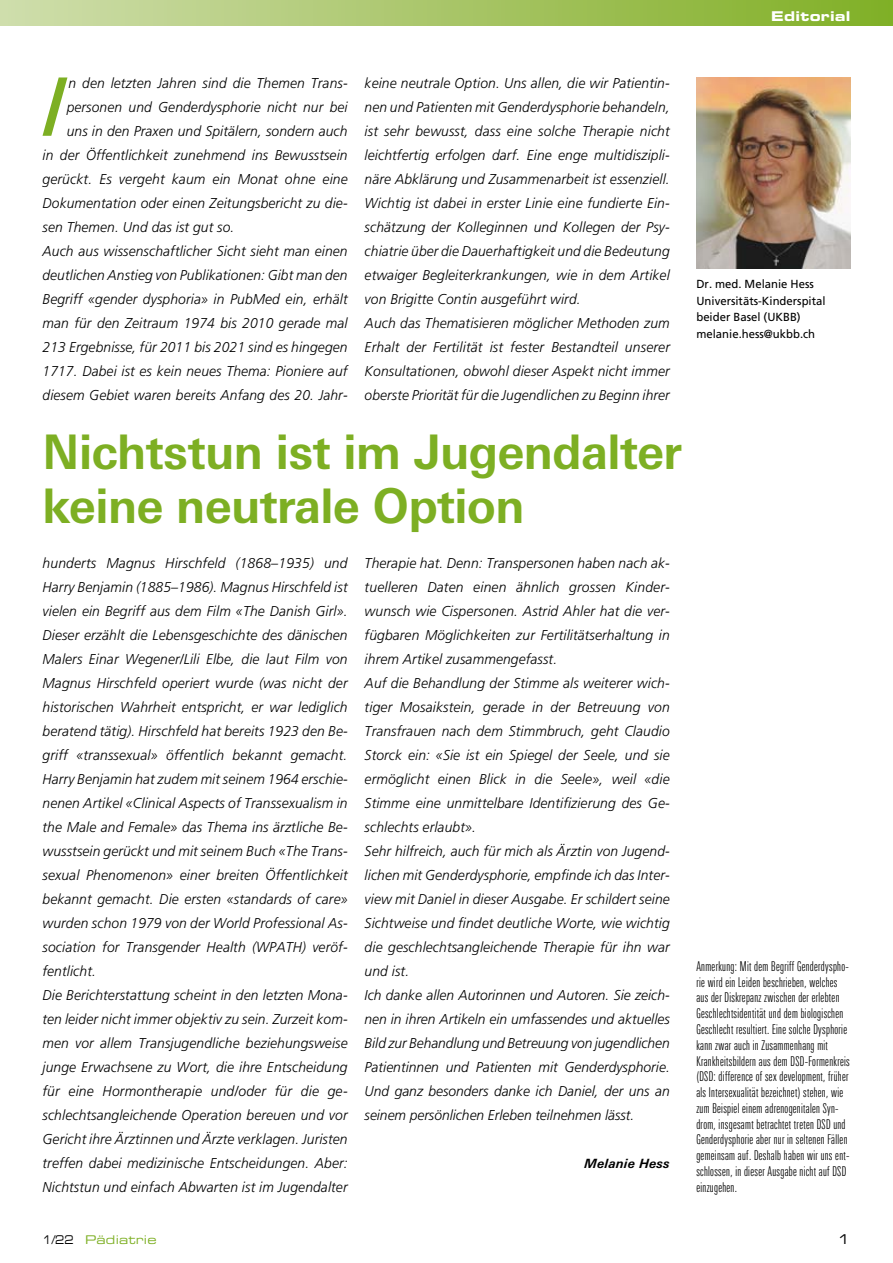
<style>
.page{position:relative;width:893px;height:1263px;background:#fff}
.page>*{position:absolute;margin:0;border:0;box-sizing:border-box;transform-origin:0 0}
.t1{font:italic 500 condensed 80.7px "Linotype Univers";color:#7daf23}
.t2{font:700 47.7px/54px "Linotype Univers Basic";letter-spacing:-.01em;color:#7daf23}
.t3{font:italic 300 14.25px/24px "Frutiger";letter-spacing:.01em;color:#000}
.t4{font:300 13.5px/15.8px "Linotype Univers Comp";letter-spacing:.025em;color:#000}
.t5{font:13.5px "Eurostile Bold Extended Two";letter-spacing:.02em;color:#fff}
.t6{font:13.5px "Eurostile Extended Two";color:#000}
.t7{font:italic 700 12.75px "Linotype Univers Basic";letter-spacing:.015em;color:#000}
.t8{font:12px "Eurostile Extended Two";letter-spacing:.02em;color:#7daf23}
.t9{font:11.7px/16.5px "Frutiger";color:#000}
.s1{color:#000}
</style>
<div class="page">
<div style="left:0;top:0;width:893px;height:26px;background:linear-gradient(to right,#d0ddad,#81af25)"></div>
<img style="left:696px;top:78px;width:154px;height:191px">
<p class="t5" style="left:771px;top:7px;width:81px">Editorial</p>
<h1 class="t1" style="left:44px;top:60px;width:23px">I</h1>
<p class="t3" style="left:69px;top:71px;width:281px">n den letzten Jahren sind die Themen Trans-</p>
<p class="t3" style="left:67px;top:95px;width:282px">personen und Genderdysphorie nicht nur bei</p>
<p class="t3" style="left:67px;top:119px;width:282px">uns in den Praxen und Spitälern, sondern auch</p>
<p class="t3" style="left:43px;top:143px;width:307px">in der Öffentlichkeit zunehmend ins Bewusstsein</p>
<p class="t3" style="left:43px;top:167px;width:307px">gerückt. Es vergeht kaum ein Monat ohne eine</p>
<p class="t3" style="left:43px;top:191px;width:307px">Dokumentation oder einen Zeitungsbericht zu die-</p>
<p class="t3" style="left:43px;top:215px;width:193px">sen Themen. Und das ist gut so.</p>
<p class="t3" style="left:43px;top:239px;width:307px">Auch aus wissenschaftlicher Sicht sieht man einen</p>
<p class="t3" style="left:43px;top:263px;width:307px">deutlichen Anstieg von Publikationen: Gibt man den</p>
<p class="t3" style="left:43px;top:287px;width:307px">Begriff «gender dysphoria» in PubMed ein, erhält</p>
<p class="t3" style="left:43px;top:311px;width:307px">man für den Zeitraum 1974 bis 2010 gerade mal</p>
<p class="t3" style="left:43px;top:335px;width:307px">213 Ergebnisse, für 2011 bis 2021 sind es hingegen</p>
<p class="t3" style="left:43px;top:359px;width:307px">1717. Dabei ist es kein neues Thema: Pioniere auf</p>
<p class="t3" style="left:43px;top:383px;width:307px">diesem Gebiet waren bereits Anfang des 20. Jahr-</p>
<p class="t3" style="left:365px;top:71px;width:307px">keine neutrale Option. Uns allen, die wir Patientin&shy;nen und Patienten mit Genderdysphorie behandeln, ist sehr bewusst, dass eine solche Therapie nicht leichtfertig erfolgen darf. Eine enge multidiszipli&shy;näre Abklärung und Zusammenarbeit ist essenziell.<br>Wichtig ist dabei in erster Linie eine fundierte Ein&shy;schätzung der Kolleginnen und Kollegen der Psy&shy;chiatrie über die Dauerhaftigkeit und die Bedeutung etwaiger Begleiterkrankungen, wie in dem Artikel von Brigitte Contin ausgeführt wird.<br>Auch das Thematisieren möglicher Methoden zum Erhalt der Fertilität ist fester Bestandteil unserer Konsultationen, obwohl dieser Aspekt nicht immer oberste Priorität für die Jugendlichen zu Beginn ihrer</p>
<h2 class="t2" style="left:43px;top:425px;width:641px">Nichtstun ist im Jugendalter keine neutrale Option</h2>
<p class="t3" style="left:43px;top:551px;width:307px">hunderts Magnus Hirschfeld (1868–1935) und Harry Benjamin (1885–1986). Magnus Hirschfeld ist vielen ein Begriff aus dem Film «The Danish Girl».<br>Dieser erzählt die Lebensgeschichte des dänischen Malers Einar Wegener/Lili Elbe, die laut Film von Magnus Hirschfeld operiert wurde (was nicht der historischen Wahrheit entspricht, er war lediglich beratend tätig). Hirschfeld hat bereits 1923 den Be&shy;griff «transsexual» öffentlich bekannt gemacht.<br>Harry Benjamin hat zudem mit seinem 1964 erschie&shy;nenen Artikel «Clinical Aspects of Transsexualism in the Male and Female» das Thema ins ärztliche Be&shy;wusstsein gerückt und mit seinem Buch «The Trans&shy;sexual Phenomenon» einer breiten Öffentlichkeit bekannt gemacht. Die ersten «standards of care» wurden schon 1979 von der World Professional As&shy;sociation for Transgender Health (WPATH) veröf&shy;fentlicht.<br>Die Berichterstattung scheint in den letzten Mona&shy;ten leider nicht immer objektiv zu sein. Zurzeit kom&shy;men vor allem Transjugendliche beziehungsweise junge Erwachsene zu Wort, die ihre Entscheidung für eine Hormontherapie und/oder für die ge&shy;schlechtsangleichende Operation bereuen und vor Gericht ihre Ärztinnen und Ärzte verklagen. Juristen treffen dabei medizinische Entscheidungen. Aber:<br>Nichtstun und einfach Abwarten ist im Jugendalter</p>
<p class="t3" style="left:365px;top:551px;width:307px">Therapie hat. Denn: Transpersonen haben nach ak&shy;tuelleren Daten einen ähnlich grossen Kinder&shy;wunsch wie Cispersonen. Astrid Ahler hat die ver&shy;fügbaren Möglichkeiten zur Fertilitätserhaltung in ihrem Artikel zusammengefasst.<br>Auf die Behandlung der Stimme als weiterer wich&shy;tiger Mosaikstein, gerade in der Betreuung von Transfrauen nach dem Stimmbruch, geht Claudio Storck ein: «Sie ist ein Spiegel der Seele, und sie ermöglicht einen Blick in die Seele», weil «die Stimme eine unmittelbare Identifizierung des Ge&shy;schlechts erlaubt».<br>Sehr hilfreich, auch für mich als Ärztin von Jugend&shy;lichen mit Genderdysphorie, empfinde ich das Inter&shy;view mit Daniel in dieser Ausgabe. Er schildert seine Sichtweise und findet deutliche Worte, wie wichtig die geschlechtsangleichende Therapie für ihn war und ist.<br>Ich danke allen Autorinnen und Autoren. Sie zeich&shy;nen in ihren Artikeln ein umfassendes und aktuelles Bild zur Behandlung und Betreuung von jugendlichen Patientinnen und Patienten mit Genderdysphorie.<br>Und ganz besonders danke ich Daniel, der uns an seinem persönlichen Erleben teilnehmen lässt.</p>
<p class="t7" style="left:585px;top:1156px;width:87px">Melanie Hess</p>
<p class="t9" style="left:696px;top:276px;width:131px">Dr. med. Melanie Hess<br>Universitäts-Kinderspital beider Basel (UKBB) melanie.hess@ukbb.ch</p>
<p class="t4" style="left:696px;top:958px;width:155px">Anmerkung: Mit dem Begriff Genderdyspho&shy;rie wird ein Leiden beschrieben, welches aus der Diskrepanz zwischen der erlebten Geschlechtsidentität und dem biologischen Geschlecht resultiert. Eine solche Dysphorie kann zwar auch in Zusammenhang mit Krankheitsbildern aus dem DSD-Formenkreis (DSD: difference of sex development, früher als Intersexualität bezeichnet) stehen, wie zum Beispiel einem adrenogenitalen Syn&shy;drom, insgesamt betrachtet treten DSD und Genderdysphorie aber nur in seltenen Fällen gemeinsam auf. Deshalb haben wir uns ent&shy;schlossen, in dieser Ausgabe nicht auf DSD einzugehen.</p>
<p class="t8" style="left:43px;top:1231px;width:116px"><span class="s1">1/22</span> Pädiatrie</p>
<p class="t6" style="left:837px;top:1230px;width:15px">1</p>
</div>
